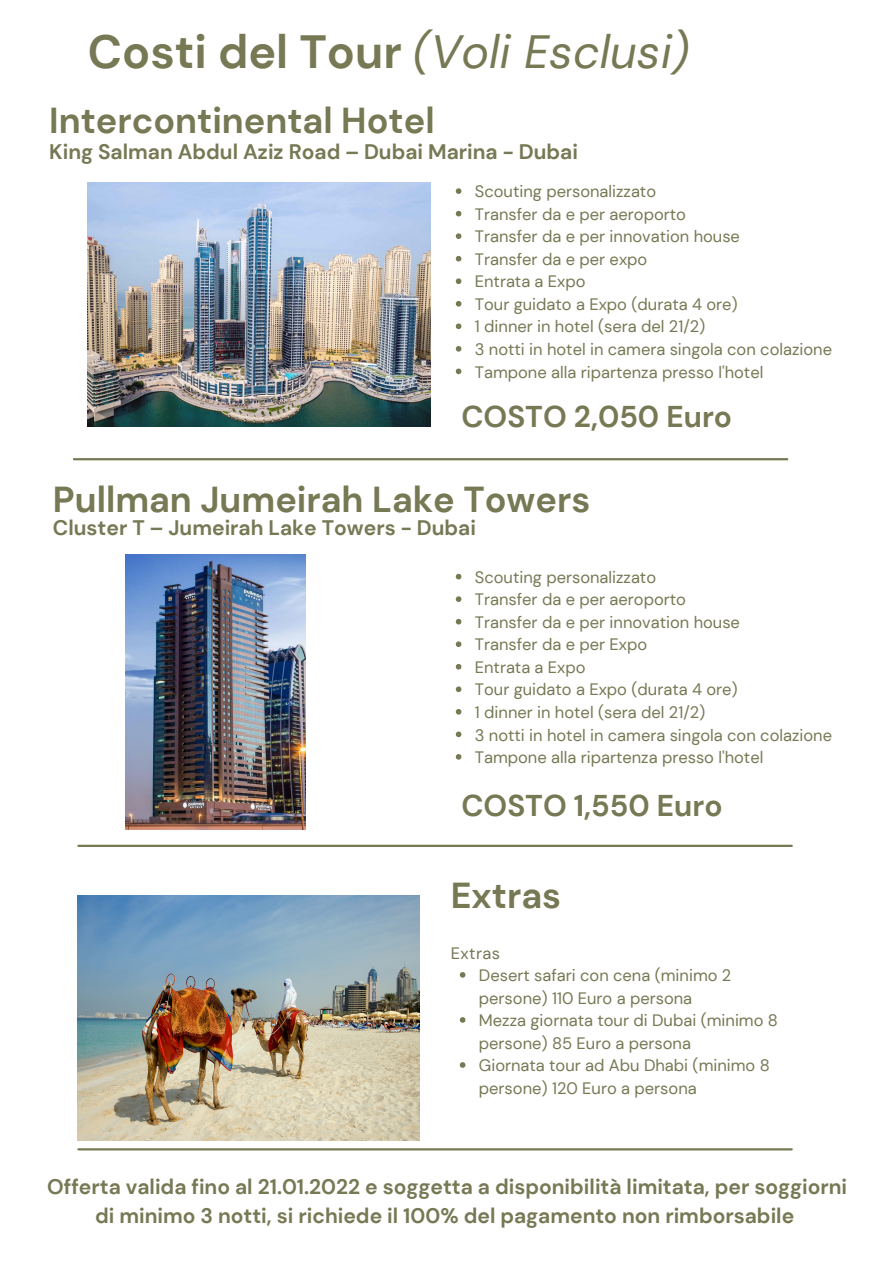
<style>
.page{position:relative;width:894px;height:1264px;background:#fff}
.page>*{position:absolute;margin:0;border:0;box-sizing:border-box;transform-origin:0 0}
.t1{font:italic 46.5px "DM Sans";color:#777854}
.t2{font:700 36px "DM Sans";color:#777854}
.t3{font:700 30px "DM Sans";color:#777854}
.t4{font:700 21px/29.2px "DM Sans";color:#777854;text-align:center}
.t5{font:16.5px/22.5px "DM Sans";color:#777854}
.s1{font-weight:700;font-style:normal}
</style>
<div class="page">
<hr style="left:78px;top:1148px;width:713px;height:2px;background:#777854">
<hr style="left:74px;top:458px;width:713px;height:2px;background:#777854">
<hr style="left:78px;top:844px;width:713px;height:3px;background:#777854">
<img style="left:126px;top:554px;width:179px;height:275px">
<img style="left:77px;top:896px;width:343px;height:244px">
<img style="left:88px;top:182px;width:342px;height:245px">
<svg style="left:455px;top:188px;width:6px;height:6px"></svg>
<svg style="left:455px;top:211px;width:6px;height:5px"></svg>
<svg style="left:455px;top:233px;width:6px;height:6px"></svg>
<svg style="left:455px;top:256px;width:6px;height:5px"></svg>
<svg style="left:455px;top:278px;width:6px;height:6px"></svg>
<svg style="left:455px;top:301px;width:6px;height:5px"></svg>
<svg style="left:455px;top:323px;width:6px;height:6px"></svg>
<svg style="left:455px;top:346px;width:6px;height:5px"></svg>
<svg style="left:455px;top:368px;width:6px;height:6px"></svg>
<svg style="left:459px;top:972px;width:6px;height:5px"></svg>
<svg style="left:459px;top:1017px;width:6px;height:5px"></svg>
<svg style="left:459px;top:1062px;width:6px;height:5px"></svg>
<svg style="left:455px;top:574px;width:6px;height:5px"></svg>
<svg style="left:455px;top:596px;width:6px;height:6px"></svg>
<svg style="left:455px;top:619px;width:6px;height:5px"></svg>
<svg style="left:455px;top:641px;width:6px;height:6px"></svg>
<svg style="left:455px;top:664px;width:6px;height:5px"></svg>
<svg style="left:455px;top:686px;width:6px;height:6px"></svg>
<svg style="left:455px;top:709px;width:6px;height:5px"></svg>
<svg style="left:455px;top:731px;width:6px;height:6px"></svg>
<svg style="left:455px;top:754px;width:6px;height:5px"></svg>
<p class="t1" style="left:88px;top:21px;width:602px"><span class="s1">Costi del Tour</span> (Voli Esclusi)</p>
<p class="t2" style="left:49px;top:97px;width:387px">Intercontinental Hotel</p>
<p class="t4" style="left:49px;top:137px;width:530px">King Salman Abdul Aziz Road – Dubai Marina - Dubai</p>
<p class="t5" style="left:474px;top:180px;width:183px">Scouting personalizzato</p>
<p class="t5" style="left:474px;top:203px;width:212px">Transfer da e per aeroporto</p>
<p class="t5" style="left:474px;top:225px;width:266px">Transfer da e per innovation house</p>
<p class="t5" style="left:474px;top:248px;width:174px">Transfer da e per expo</p>
<p class="t5" style="left:474px;top:270px;width:112px">Entrata a Expo</p>
<p class="t5" style="left:474px;top:293px;width:264px">Tour guidato a Expo (durata 4 ore)</p>
<p class="t5" style="left:474px;top:315px;width:232px">1 dinner in hotel (sera del 21/2)</p>
<p class="t5" style="left:474px;top:338px;width:358px">3 notti in hotel in camera singola con colazione</p>
<p class="t5" style="left:474px;top:360px;width:290px">Tampone alla ripartenza presso l'hotel</p>
<p class="t3" style="left:461px;top:397px;width:272px">COSTO 2,050 Euro</p>
<p class="t2" style="left:53px;top:476px;width:538px">Pullman Jumeirah Lake Towers</p>
<p class="t4" style="left:53px;top:513px;width:424px">Cluster T – Jumeirah Lake Towers - Dubai</p>
<p class="t5" style="left:474px;top:566px;width:183px">Scouting personalizzato</p>
<p class="t5" style="left:474px;top:588px;width:212px">Transfer da e per aeroporto</p>
<p class="t5" style="left:474px;top:611px;width:266px">Transfer da e per innovation house</p>
<p class="t5" style="left:474px;top:633px;width:174px">Transfer da e per Expo</p>
<p class="t5" style="left:474px;top:656px;width:112px">Entrata a Expo</p>
<p class="t5" style="left:474px;top:678px;width:264px">Tour guidato a Expo (durata 4 ore)</p>
<p class="t5" style="left:474px;top:701px;width:232px">1 dinner in hotel (sera del 21/2)</p>
<p class="t5" style="left:474px;top:723px;width:358px">3 notti in hotel in camera singola con colazione</p>
<p class="t5" style="left:474px;top:746px;width:290px">Tampone alla ripartenza presso l'hotel</p>
<p class="t3" style="left:461px;top:786px;width:263px">COSTO 1,550 Euro</p>
<p class="t2" style="left:450px;top:872px;width:112px">Extras</p>
<p class="t5" style="left:450px;top:941px;width:51px">Extras</p>
<p class="t5" style="left:478px;top:964px;width:254px">Desert safari con cena (minimo 2 persone) 110 Euro a persona</p>
<p class="t5" style="left:478px;top:1009px;width:300px">Mezza giornata tour di Dubai (minimo 8 persone) 85 Euro a persona</p>
<p class="t5" style="left:478px;top:1054px;width:292px">Giornata tour ad Abu Dhabi (minimo 8 persone) 120 Euro a persona</p>
<p class="t4" style="left:47px;top:1172px;width:801px">Offerta valida fino al 21.01.2022 e soggetta a disponibilità limitata, per soggiorni di minimo 3 notti, si richiede il 100% del pagamento non rimborsabile</p>
</div>
